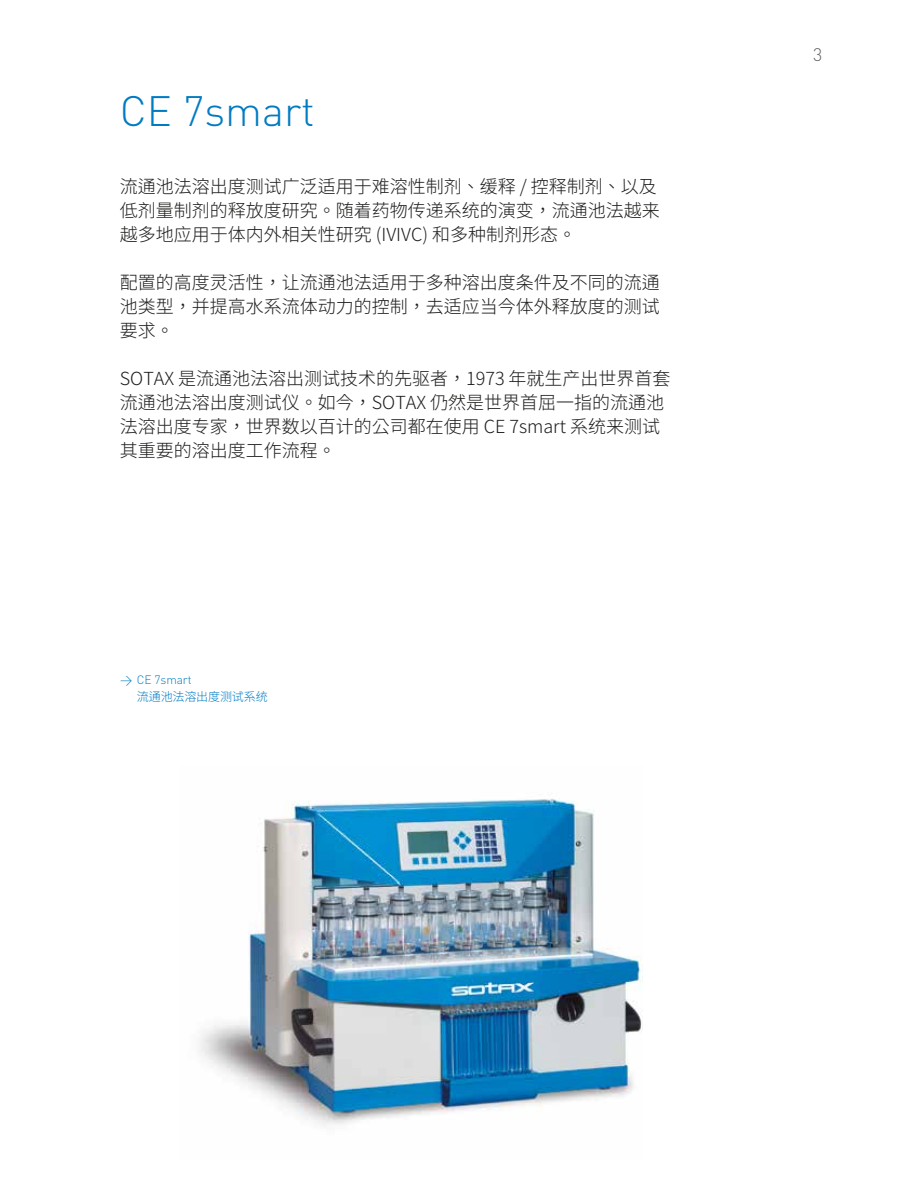
<style>
.page{position:relative;width:918px;height:1188px;background:#fff}
.page>*{position:absolute;margin:0;border:0;box-sizing:border-box;transform-origin:0 0}
.t1{font:300 42px "DINOT";color:#007bc2}
.t2{font:300 18px/24px "Gen Yo Gothic TW";color:#1d1d1b}
.t3{font:300 18px "DINOT";color:#646363}
.t4{font:300 12px "Gen Yo Gothic TW";letter-spacing:-.01em;color:#007bc2}
.t5{font:300 12px "DINOT";letter-spacing:-.01em;color:#007bc2}
</style>
<div class="page">
<img style="left:199px;top:799px;width:443px;height:327px">
<h1 class="t1" style="left:120px;top:79px;width:196px">CE 7smart</h1>
<p class="t2" style="left:120px;top:175px;width:541px">流通池法溶出度测试广泛适用于难溶性制剂、缓释 / 控释制剂、以及低剂量制剂的释放度研究。随着药物传递系统的演变，流通池法越来越多地应用于体内外相关性研究 (IVIVC) 和多种制剂形态。</p>
<p class="t2" style="left:120px;top:271px;width:542px;text-align:justify">配置的高度灵活性，让流通池法适用于多种溶出度条件及不同的流通池类型，并提高水系流体动力的控制，去适应当今体外释放度的测试要求。</p>
<p class="t2" style="left:120px;top:367px;width:552px">SOTAX 是流通池法溶出测试技术的先驱者，1973 年就生产出世界首套流通池法溶出度测试仪。如今，SOTAX 仍然是世界首屈一指的流通池法溶出度专家，世界数以百计的公司都在使用 CE 7smart 系统来测试其重要的溶出度工作流程。</p>
<p class="t5" style="left:120px;top:671px;width:73px">→ CE 7smart</p>
<p class="t4" style="left:137px;top:690px;width:132px">流通池法溶出度测试系统</p>
<p class="t3" style="left:813px;top:41px;width:11px">3</p>
</div>
